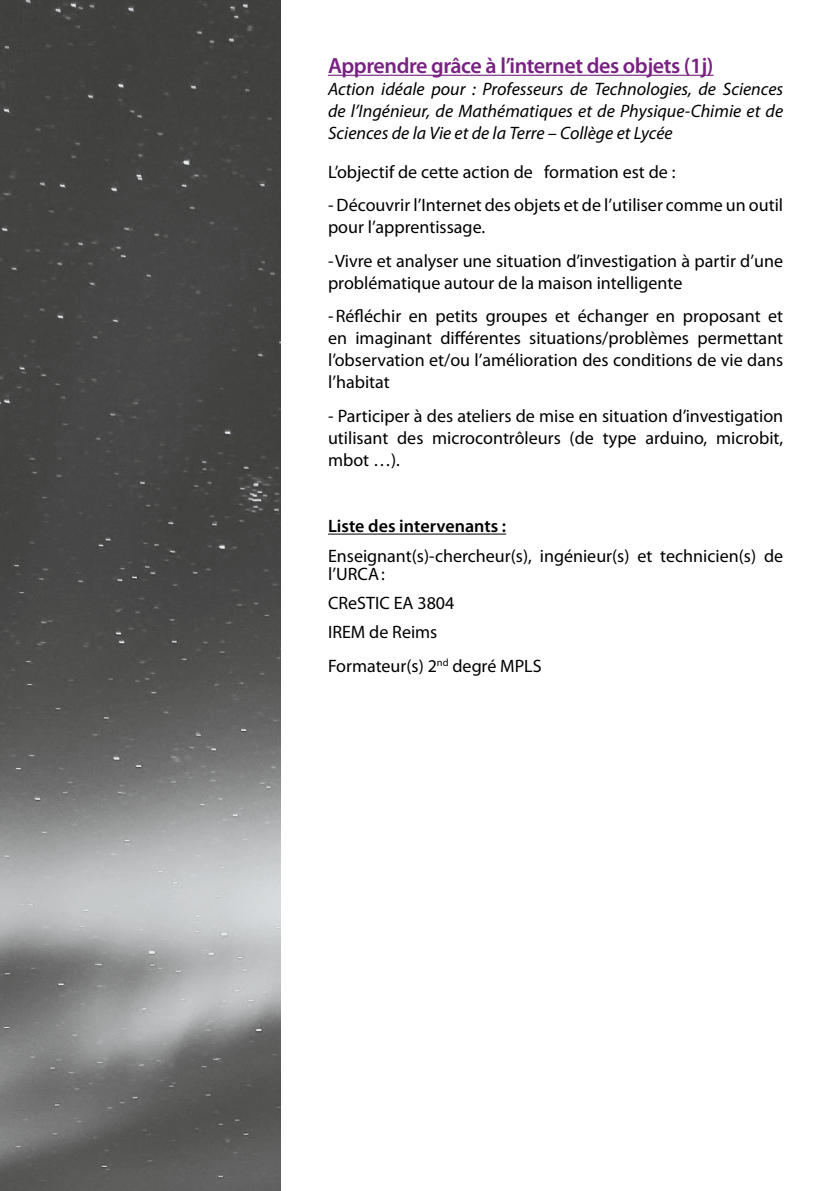
<style>
.page{position:relative;width:840px;height:1191px;background:#fff}
.page>*{position:absolute;margin:0;border:0;box-sizing:border-box;transform-origin:0 0}
.t1{font:600 22px "Myriad Pro";letter-spacing:-.02em;color:#782182}
.t2{font:18px/22px "Myriad Pro";color:#000}
.t3{font:italic 18px/22px "Myriad Pro";color:#000;text-align:justify}
.t4{font:600 18px "Myriad Pro";color:#000}
</style>
<div class="page">
<img style="left:0;top:0;width:280px;height:1191px">
<hr style="left:328px;top:75px;width:385px;height:1px;background:#782182">
<hr style="left:328px;top:533px;width:178px;height:1px;background:#000">
<p class="t1" style="left:328px;top:53px;width:387px">Apprendre grâce à l’internet des objets (1j)</p>
<p class="t3" style="left:328px;top:78px;width:456px">Action idéale pour : Professeurs de Technologies, de Sciences de l’Ingénieur, de Mathématiques et de Physique-Chimie et de Sciences de la Vie et de la Terre – Collège et Lycée</p>
<p class="t2" style="left:328px;top:161px;width:348px">L’objectif de cette action de formation est de :</p>
<p class="t2" style="left:328px;top:195px;width:456px">- Découvrir l’Internet des objets et de l’utiliser comme un outil pour l’apprentissage.</p>
<p class="t2" style="left:328px;top:250px;width:456px">-Vivre et analyser une situation d’investigation à partir d’une problématique autour de la maison intelligente</p>
<p class="t2" style="left:328px;top:305px;width:456px;text-align:justify">-Réfléchir en petits groupes et échanger en proposant et en imaginant différentes situations/problèmes permettant l’observation et/ou l’amélioration des conditions de vie dans l’habitat</p>
<p class="t2" style="left:328px;top:405px;width:456px;text-align:justify">- Participer à des ateliers de mise en situation d’investigation utilisant des microcontrôleurs (de type arduino, microbit, mbot …).</p>
<p class="t4" style="left:328px;top:516px;width:179px">Liste des intervenants :</p>
<p class="t2" style="left:328px;top:547px;width:456px;line-height:18px">Enseignant(s)-chercheur(s), ingénieur(s) et technicien(s) de l’URCA:</p>
<p class="t2" style="left:328px;top:588px;width:128px;line-height:29.4px">CReSTIC EA 3804<br>IREM de Reims</p>
<p class="t2" style="left:328px;top:655px;width:215px">Formateur(s) 2<sup>nd</sup> degré MPLS</p>
</div>
